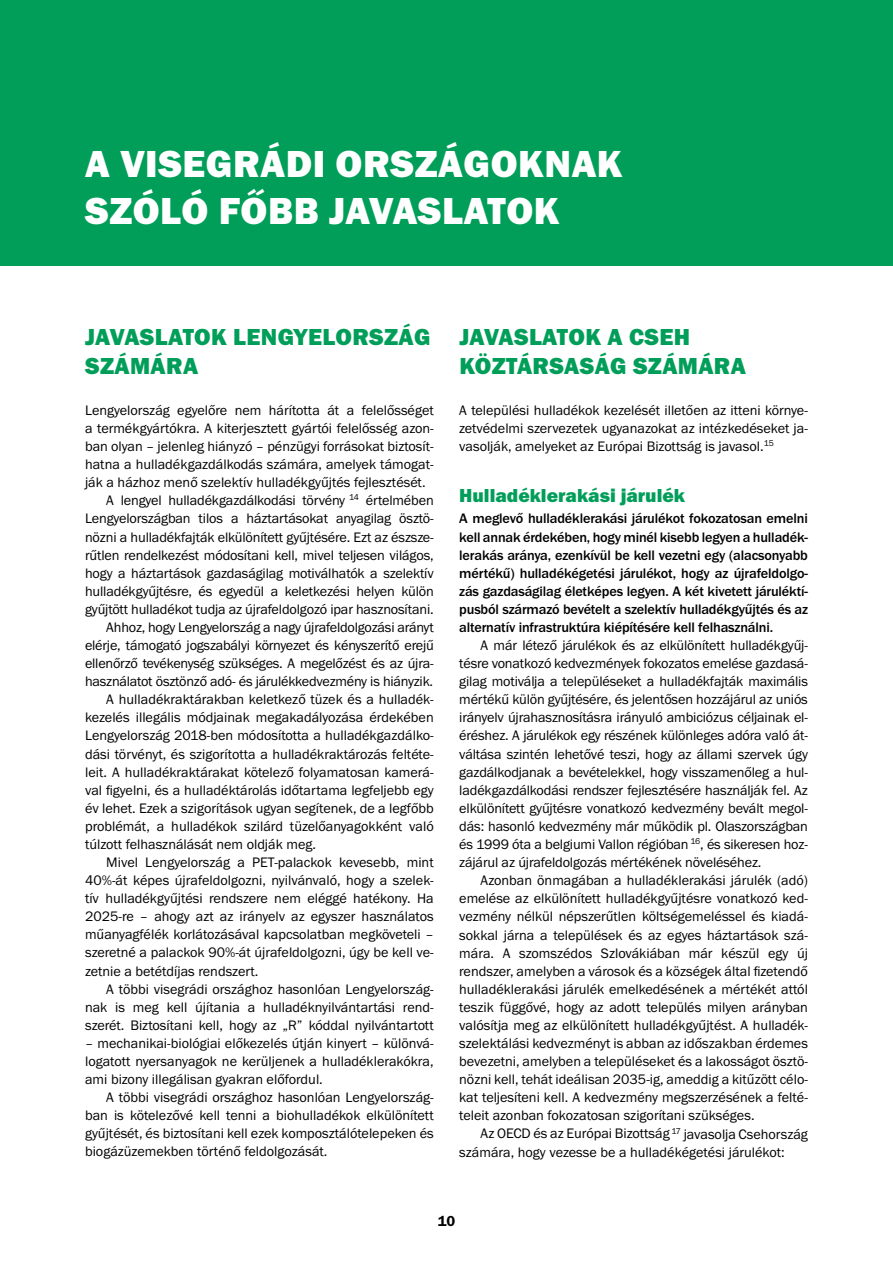
<style>
.page{position:relative;width:893px;height:1263px;background:#fff}
.page>*{position:absolute;margin:0;border:0;box-sizing:border-box;transform-origin:0 0}
.t1{font:39px/46.8px "Franklin Got Itc TOT Hea";letter-spacing:.015em;color:#fff}
.t2{font:24px/28.8px "Franklin Got Itc TOT Hea";letter-spacing:.015em;color:#009e59}
.t3{font:19.5px "Franklin Got Itc TOT Hea";color:#009e59}
.t4{font:15px "Franklin Got Itc TOT Dem";color:#000}
.t5{font:14.25px/18.1px "Franklin Got Itc TOT Boo";color:#000;text-align:justify}
.t6{font:500 14.25px/18.1px "Franklin Got Itc TOT";letter-spacing:-.01em;color:#000;text-align:justify}
</style>
<div class="page">
<div style="left:0;top:0;width:893px;height:265px;background:#009e59"></div>
<h1 class="t1" style="left:85px;top:141px;width:539px">A VISEGRÁDI ORSZÁGOKNAK<br>SZÓLÓ FŐBB JAVASLATOK</h1>
<h2 class="t2" style="left:85px;top:323px;width:347px">JAVASLATOK LENGYELORSZÁG<br>SZÁMÁRA</h2>
<p class="t5" style="left:85px;top:401px;width:350px">Lengyelország egyelőre nem hárította át a felelősséget</p>
<p class="t5" style="left:85px;top:419px;width:350px">a termékgyártókra. A kiterjesztett gyártói felelősség azon-</p>
<p class="t5" style="left:85px;top:437px;width:350px">ban olyan – jelenleg hiányzó – pénzügyi forrásokat biztosít-</p>
<p class="t5" style="left:85px;top:455px;width:350px">hatna a hulladékgazdálkodás számára, amelyek támogat-</p>
<p class="t5" style="left:85px;top:474px;width:342px">ják a házhoz menő szelektív hulladékgyűjtés fejlesztését.</p>
<p class="t5" style="left:106px;top:492px;width:329px">A lengyel hulladékgazdálkodási törvény <sup>14</sup> értelmében</p>
<p class="t5" style="left:85px;top:510px;width:350px">Lengyelországban tilos a háztartásokat anyagilag ösztö-</p>
<p class="t5" style="left:85px;top:528px;width:350px">nözni a hulladékfajták elkülönített gyűjtésére. Ezt az észsze-</p>
<p class="t5" style="left:85px;top:546px;width:350px">rűtlen rendelkezést módosítani kell, mivel teljesen világos,</p>
<p class="t5" style="left:85px;top:564px;width:350px">hogy a háztartások gazdaságilag motiválhatók a szelektív</p>
<p class="t5" style="left:85px;top:582px;width:350px">hulladékgyűjtésre, és egyedül a keletkezési helyen külön</p>
<p class="t5" style="left:85px;top:600px;width:350px">gyűjtött hulladékot tudja az újrafeldolgozó ipar hasznosítani.</p>
<p class="t5" style="left:106px;top:618px;width:329px">Ahhoz, hogy Lengyelország a nagy újrafeldolgozási arányt</p>
<p class="t5" style="left:85px;top:636px;width:350px">elérje, támogató jogszabályi környezet és kényszerítő erejű</p>
<p class="t5" style="left:85px;top:654px;width:350px">ellenőrző tevékenység szükséges. A megelőzést és az újra-</p>
<p class="t5" style="left:85px;top:673px;width:350px">használatot ösztönző adó- és járulékkedvezmény is hiányzik.</p>
<p class="t5" style="left:106px;top:691px;width:329px">A hulladékraktárakban keletkező tüzek és a hulladék-</p>
<p class="t5" style="left:85px;top:709px;width:350px">kezelés illegális módjainak megakadályozása érdekében</p>
<p class="t5" style="left:85px;top:727px;width:350px">Lengyelország 2018-ben módosította a hulladékgazdálko-</p>
<p class="t5" style="left:85px;top:745px;width:350px">dási törvényt, és szigorította a hulladékraktározás feltéte-</p>
<p class="t5" style="left:85px;top:763px;width:350px">leit. A hulladékraktárakat kötelező folyamatosan kamerá-</p>
<p class="t5" style="left:85px;top:781px;width:350px">val figyelni, és a hulladéktárolás időtartama legfeljebb egy</p>
<p class="t5" style="left:85px;top:799px;width:350px">év lehet. Ezek a szigorítások ugyan segítenek, de a legfőbb</p>
<p class="t5" style="left:85px;top:817px;width:350px">problémát, a hulladékok szilárd tüzelőanyagokként való</p>
<p class="t5" style="left:85px;top:835px;width:232px">túlzott felhasználását nem oldják meg.</p>
<p class="t5" style="left:106px;top:853px;width:329px">Mivel Lengyelország a PET-palackok kevesebb, mint</p>
<p class="t5" style="left:85px;top:871px;width:350px">40%-át képes újrafeldolgozni, nyilvánvaló, hogy a szelek-</p>
<p class="t5" style="left:85px;top:890px;width:350px">tív hulladékgyűjtési rendszere nem eléggé hatékony. Ha</p>
<p class="t5" style="left:85px;top:908px;width:350px">2025-re – ahogy azt az irányelv az egyszer használatos</p>
<p class="t5" style="left:85px;top:926px;width:350px">műanyagfélék korlátozásával kapcsolatban megköveteli –</p>
<p class="t5" style="left:85px;top:944px;width:350px">szeretné a palackok 90%-át újrafeldolgozni, úgy be kell ve-</p>
<p class="t5" style="left:85px;top:962px;width:175px">zetnie a betétdíjas rendszert.</p>
<p class="t5" style="left:106px;top:980px;width:329px">A többi visegrádi országhoz hasonlóan Lengyelország-</p>
<p class="t5" style="left:85px;top:998px;width:350px">nak is meg kell újítania a hulladéknyilvántartási rend-</p>
<p class="t5" style="left:85px;top:1016px;width:350px">szerét. Biztosítani kell, hogy az „R” kóddal nyilvántartott</p>
<p class="t5" style="left:85px;top:1034px;width:350px">– mechanikai-biológiai előkezelés útján kinyert – különvá&shy;logatott nyersanyagok ne kerüljenek a hulladéklerakókra, ami bizony illegálisan gyakran előfordul.</p>
<p class="t5" style="left:85px;top:1088px;width:350px;text-indent:21px">A többi visegrádi országhoz hasonlóan Lengyelország&shy;ban is kötelezővé kell tenni a biohulladékok elkülönített gyűjtését, és biztosítani kell ezek komposztálótelepeken és biogázüzemekben történő feldolgozását.</p>
<h2 class="t2" style="left:459px;top:323px;width:288px">JAVASLATOK A CSEH<br>KÖZTÁRSASÁG SZÁMÁRA</h2>
<p class="t5" style="left:459px;top:401px;width:350px">A települési hulladékok kezelését illetően az itteni környe&shy;zetvédelmi szervezetek ugyanazokat az intézkedéseket ja&shy;vasolják, amelyeket az Európai Bizottság is javasol.<sup>15</sup></p>
<h3 class="t3" style="left:459px;top:484px;width:227px">Hulladéklerakási járulék</h3>
<p class="t6" style="left:459px;top:510px;width:350px">A meglevő hulladéklerakási járulékot fokozatosan emelni kell annak érdekében, hogy minél kisebb legyen a hulladék&shy;lerakás aránya, ezenkívül be kell vezetni egy (alacsonyabb mértékű) hulladékégetési járulékot, hogy az újrafeldolgo&shy;zás gazdaságilag életképes legyen. A két kivetett járuléktí&shy;pusból származó bevételt a szelektív hulladékgyűjtés és az alternatív infrastruktúra kiépítésére kell felhasználni.</p>
<p class="t5" style="left:459px;top:636px;width:350px;text-indent:21px">A már létező járulékok és az elkülönített hulladékgyűj&shy;tésre vonatkozó kedvezmények fokozatos emelése gazdasá&shy;gilag motiválja a településeket a hulladékfajták maximális mértékű külön gyűjtésére, és jelentősen hozzájárul az uniós irányelv újrahasznosításra irányuló ambiciózus céljainak el&shy;éréshez. A járulékok egy részének különleges adóra való át&shy;váltása szintén lehetővé teszi, hogy az állami szervek úgy gazdálkodjanak a bevételekkel, hogy visszamenőleg a hul&shy;ladékgazdálkodási rendszer fejlesztésére használják fel. Az elkülönített gyűjtésre vonatkozó kedvezmény bevált megol&shy;dás: hasonló kedvezmény már működik pl. Olaszországban és 1999 óta a belgiumi Vallon régióban <sup>16</sup>, és sikeresen hoz&shy;zájárul az újrafeldolgozás mértékének növeléséhez.</p>
<p class="t5" style="left:459px;top:872px;width:350px;text-indent:21px">Azonban önmagában a hulladéklerakási járulék (adó) emelése az elkülönített hulladékgyűjtésre vonatkozó ked&shy;vezmény nélkül népszerűtlen költségemeléssel és kiadá&shy;sokkal járna a települések és az egyes háztartások szá&shy;mára. A szomszédos Szlovákiában már készül egy új rendszer, amelyben a városok és a községek által fizetendő hulladéklerakási járulék emelkedésének a mértékét attól teszik függővé, hogy az adott település milyen arányban valósítja meg az elkülönített hulladékgyűjtést. A hulladék&shy;szelektálási kedvezményt is abban az időszakban érdemes bevezetni, amelyben a településeket és a lakosságot ösztö&shy;nözni kell, tehát ideálisan 2035-ig, ameddig a kitűzött célo&shy;kat teljesíteni kell. A kedvezmény megszerzésének a felté&shy;teleit azonban fokozatosan szigorítani szükséges.</p>
<p class="t5" style="left:459px;top:1125px;width:350px;text-indent:21px">Az OECD és az Európai Bizottság <sup>17</sup> javasolja Csehország számára, hogy vezesse be a hulladékégetési járulékot:</p>
<p class="t4" style="left:438px;top:1213px;width:19px">10</p>
</div>
